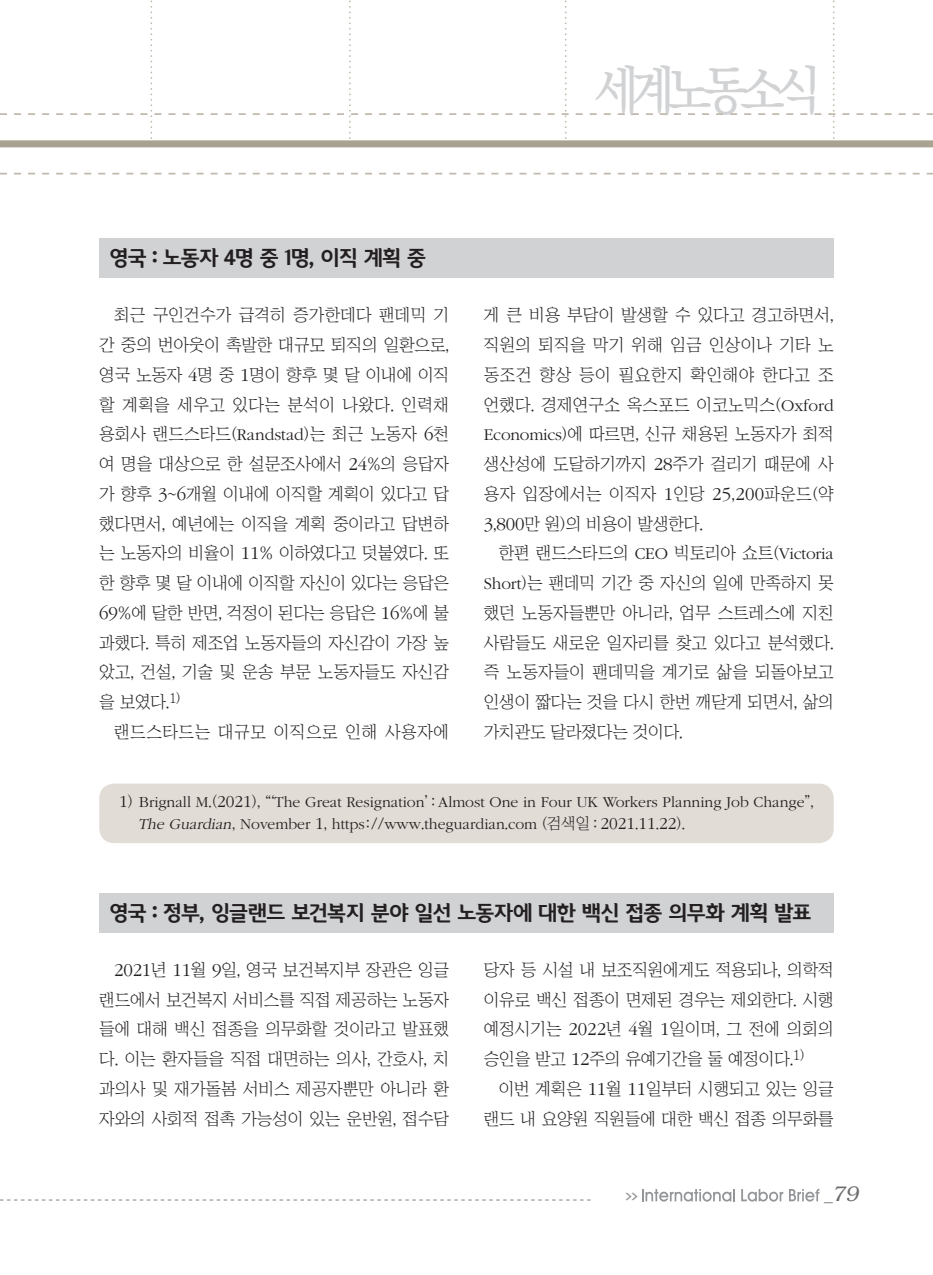
<style>
.page{position:relative;width:933px;height:1275px;background:#fff}
.page>*{position:absolute;margin:0;border:0;box-sizing:border-box;transform-origin:0 0}
.t1{font:500 52.5px "Ko Pub Batang";letter-spacing:-.175em;color:#d1d2d4;scale:.9 1}
.노사정__제목{font:700 21px "Auction Gothic";letter-spacing:-.06em;color:#231f20}
.t2{font:italic 300 21px "Bookman";color:#6c6d70}
.노사정__본문{font:17.15px/29.8px "Chosunilbo NM";letter-spacing:-.01em;color:#231f20;text-align:justify}
.노사정__본문-2{font:17.15px "Chosunilbo NM";letter-spacing:.03em;color:#231f20}
.각주{font:300 15.75px/22.8px "ITC Garamond Std";color:#231f20}
.t3{font:700 7.88px "Ko Pub Dotum";color:#939598;scale:2 1}
.s1{font-family:"ITC Garamond Std";font-weight:300;font-size:18.9px}
.s2{font-family:"ITC Garamond Std";font-weight:300}
.s3{font-size:17.32px}
.s4{font-family:"Chosunilbo NM";font-weight:400}
.s5{font-style:italic}
.s6{font-family:"Helvetica";font-weight:400;font-style:normal;font-size:17.5px}
</style>
<div class="page">
<svg style="left:0;top:1199px;width:590px;height:1px"></svg>
<svg style="left:0;top:173px;width:933px;height:1px"></svg>
<svg style="left:0;top:0;width:933px;height:147px"></svg>
<svg style="left:642px;top:1189px;width:93px;height:13px"></svg>
<svg style="left:741px;top:1189px;width:42px;height:13px"></svg>
<svg style="left:789px;top:1189px;width:30px;height:12px"></svg>
<div style="left:99px;top:238px;width:734px;height:40px;background:#d1d2d4"></div>
<div style="left:99px;top:893px;width:734px;height:39px;background:#d1d2d4"></div>
<div style="left:99px;top:784px;width:734px;height:59px;background:#e1dcd5;border-radius:15px"></div>
<h1 class="t1" style="left:595px;top:64px;width:253px">세계노동소식</h1>
<p class="노사정__제목" style="left:109px;top:247px;width:319px">영국 : 노동자 4명 중 1명, 이직 계획 중</p>
<p class="노사정__본문" style="left:99px;top:300px;width:351px;text-indent:15px">최근 구인건수가 급격히 증가한데다 팬데믹 기 간 중의 번아웃이 촉발한 대규모 퇴직의 일환으로, 영국 노동자 <span class="s1">4</span>명 중 <span class="s1">1</span>명이 향후 몇 달 이내에 이직 할 계획을 세우고 있다는 분석이 나왔다. 인력채 용회사 랜드스타드(<span class="s2">Randstad</span>)는 최근 노동자 <span class="s1">6</span>천 여 명을 대상으로 한 설문조사에서 <span class="s1">24</span>%의 응답자 가 향후 <span class="s1">3</span>~<span class="s1">6</span>개월 이내에 이직할 계획이 있다고 답 했다면서, 예년에는 이직을 계획 중이라고 답변하 는 노동자의 비율이 <span class="s1">11</span>% 이하였다고 덧붙였다. 또 한 향후 몇 달 이내에 이직할 자신이 있다는 응답은 <span class="s1">69</span>%에 달한 반면, 걱정이 된다는 응답은 <span class="s1">16</span>%에 불 과했다. 특히 제조업 노동자들의 자신감이 가장 높 았고, 건설, 기술 및 운송 부문 노동자들도 자신감 을 보였다.<sup>1)</sup></p>
<p class="노사정__본문-2" style="left:114px;top:723px;width:336px">랜드스타드는 대규모 이직으로 인해 사용자에</p>
<p class="노사정__본문" style="left:484px;top:300px;width:351px">게 큰 비용 부담이 발생할 수 있다고 경고하면서, 직원의 퇴직을 막기 위해 임금 인상이나 기타 노 동조건 향상 등이 필요한지 확인해야 한다고 조 언했다. 경제연구소 옥스포드 이코노믹스(<span class="s2">Oxford Economics</span>)에 따르면, 신규 채용된 노동자가 최적 생산성에 도달하기까지 <span class="s1">28</span>주가 걸리기 때문에 사 용자 입장에서는 이직자 <span class="s1">1</span>인당 <span class="s1">25</span>,<span class="s1">200</span>파운드(약 <span class="s1">3</span>,<span class="s1">800</span>만 원)의 비용이 발생한다.</p>
<p class="노사정__본문" style="left:484px;top:538px;width:351px;text-indent:15px">한편 랜드스타드의 <span class="s2">CEO</span> 빅토리아 쇼트(<span class="s2">Victoria Short</span>)는 팬데믹 기간 중 자신의 일에 만족하지 못 했던 노동자들뿐만 아니라, 업무 스트레스에 지친 사람들도 새로운 일자리를 찾고 있다고 분석했다. 즉 노동자들이 팬데믹을 계기로 삶을 되돌아보고 인생이 짧다는 것을 다시 한번 깨닫게 되면서, 삶의 가치관도 달라졌다는 것이다.</p>
<p class="각주" style="left:138px;top:791px;width:677px;text-indent:-19px"><span class="s3">1</span><span class="s4">)</span> Brignall M<span class="s4">.(</span><span class="s3">2021</span><span class="s4">), “‘</span>The Great Resignation<span class="s4">’ :</span> Almost One in Four UK Workers Planning Job Change<span class="s4">”,<br></span><span class="s5">TheGuardian</span><span class="s4">,</span> November <span class="s3">1</span><span class="s4">,</span> https<span class="s4">://</span>www<span class="s4">.</span>theguardian<span class="s4">.</span>com <span class="s4">(검색일 :</span> <span class="s3">2021</span><span class="s4">.</span><span class="s3">11</span><span class="s4">.</span><span class="s3">22</span><span class="s4">).</span></p>
<p class="노사정__제목" style="left:109px;top:902px;width:704px">영국 : 정부, 잉글랜드 보건복지 분야 일선 노동자에 대한 백신 접종 의무화 계획 발표</p>
<p class="노사정__본문" style="left:99px;top:955px;width:351px;text-indent:15px"><span class="s1">2021</span>년 <span class="s1">11</span>월 <span class="s1">9</span>일, 영국 보건복지부 장관은 잉글 랜드에서 보건복지 서비스를 직접 제공하는 노동자 들에 대해 백신 접종을 의무화할 것이라고 발표했 다. 이는 환자들을 직접 대면하는 의사, 간호사, 치 과의사 및 재가돌봄 서비스 제공자뿐만 아니라 환 자와의 사회적 접촉 가능성이 있는 운반원, 접수담</p>
<p class="노사정__본문" style="left:484px;top:955px;width:351px">당자 등 시설 내 보조직원에게도 적용되나, 의학적 이유로 백신 접종이 면제된 경우는 제외한다. 시행 예정시기는 <span class="s1">2022</span>년 <span class="s1">4</span>월 <span class="s1">1</span>일이며, 그 전에 의회의 승인을 받고 <span class="s1">12</span>주의 유예기간을 둘 예정이다.<sup>1)</sup></p>
<p class="노사정__본문" style="left:484px;top:1074px;width:351px;text-align:right">이번 계획은 <span class="s1">11</span>월 <span class="s1">11</span>일부터 시행되고 있는 잉글 랜드 내 요양원 직원들에 대한 백신 접종 의무화를</p>
<p class="t3" style="left:625px;top:1192px;width:8px">&gt;&gt;</p>
<p class="t2" style="left:824px;top:1182px;width:36px"><span class="s6">_</span>79</p>
</div>
